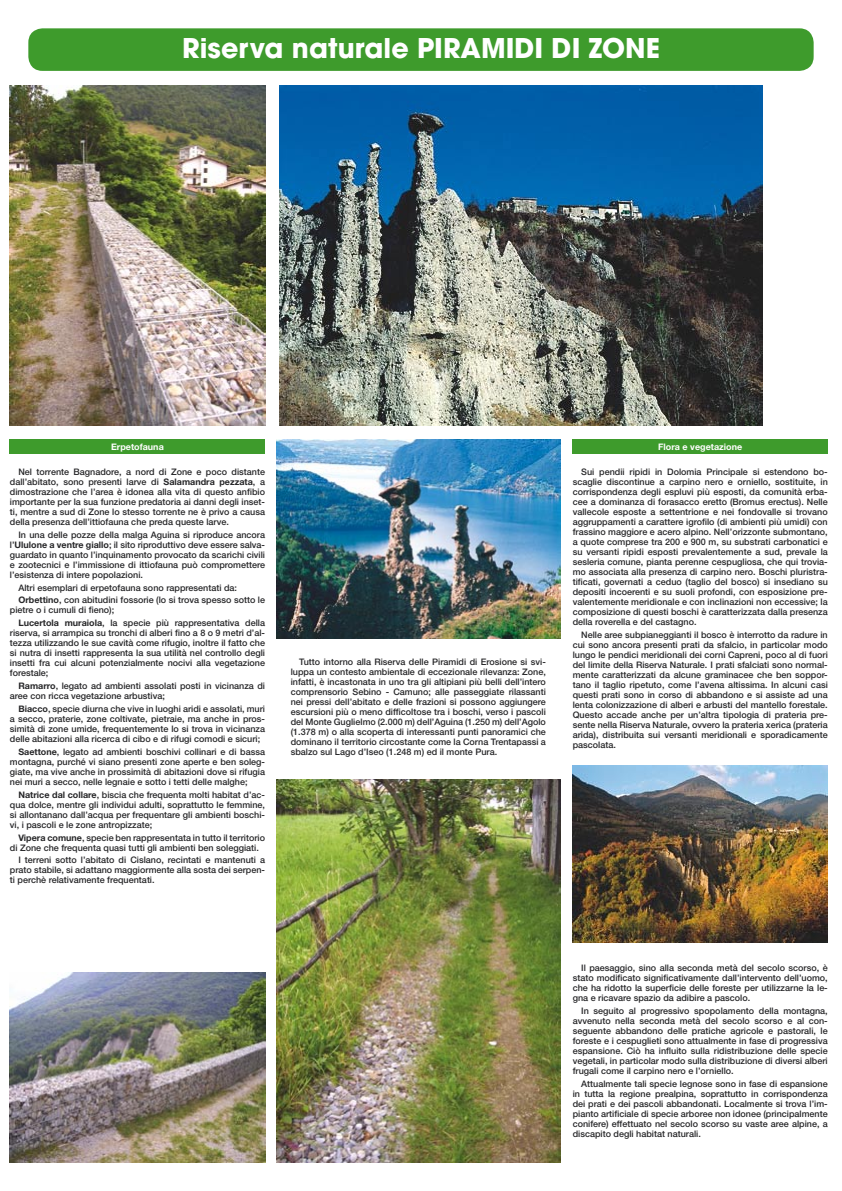
<style>
.page{position:relative;width:842px;height:1191px;background:#fff}
.page>*{position:absolute;margin:0;border:0;box-sizing:border-box;transform-origin:0 0}
.Normale{font:700 27px "Avant Garde";color:#fff}
.Corpo_del_testo{font:500 9px/10px "Helvetica Neue";color:#262628;text-align:justify}
.Normale__Web{font:500 9px/10px "Helvetica Neue";color:#262628;text-align:justify}
.Normale-2{font:700 9px "Helvetica Neue";color:#fff}
.s1{font-weight:700}
</style>
<div class="page">
<div style="left:10px;top:439px;width:255px;height:15px;background:#3e9b2c"></div>
<div style="left:573px;top:439px;width:255px;height:15px;background:#3e9b2c"></div>
<img style="left:279px;top:85px;width:484px;height:340px">
<img style="left:277px;top:439px;width:283px;height:199px">
<img style="left:573px;top:765px;width:255px;height:178px">
<img style="left:277px;top:780px;width:283px;height:382px">
<img style="left:10px;top:972px;width:255px;height:190px">
<img style="left:10px;top:85px;width:255px;height:340px">
<div style="left:28px;top:28px;width:786px;height:43px;background:#3e9b2c"></div>
<p class="Normale" style="left:182px;top:31px;width:479px">Riserva naturale PIRAMIDI DI ZONE</p>
<p class="Normale-2" style="left:111px;top:441px;width:54px">Erpetofauna</p>
<p class="Corpo_del_testo" style="left:10px;top:466px;width:257px;text-indent:9px">Nel torrente Bagnadore, a nord di Zone e poco distante dall’abitato, sono presenti larve di <span class="s1">Salamandra pezzata</span>, a dimostrazione che l’area è idonea alla vita di questo anfibio importante per la sua funzione predatoria ai danni degli inset&shy;ti, mentre a sud di Zone lo stesso torrente ne è privo a causa della presenza dell’ittiofauna che preda queste larve.</p>
<p class="Corpo_del_testo" style="left:10px;top:529px;width:257px;text-indent:9px">In una delle pozze della malga Aguina si riproduce ancora l’<span class="s1">Ululone a ventre giallo</span>; il sito riproduttivo deve essere salva&shy;guardato in quanto l’inquinamento provocato da scarichi civili e zootecnici e l’immissione di ittiofauna può compromettere l’esistenza di intere popolazioni.</p>
<p class="Corpo_del_testo" style="left:18px;top:582px;width:220px">Altri esemplari di erpetofauna sono rappresentati da:</p>
<p class="Corpo_del_testo" style="left:10px;top:595px;width:257px;text-indent:9px"><span class="s1">Orbettino</span>, con abitudini fossorie (lo si trova spesso sotto le pietre o i cumuli di fieno);</p>
<p class="Corpo_del_testo" style="left:10px;top:618px;width:257px;text-indent:9px"><span class="s1">Lucertola muraiola</span>, la specie più rappresentativa della riserva, si arrampica su tronchi di alberi fino a 8 o 9 metri d’al&shy;tezza utilizzando le sue cavità come rifugio, inoltre il fatto che si nutra di insetti rappresenta la sua utilità nel controllo degli insetti fra cui alcuni potenzialmente nocivi alla vegetazione forestale;</p>
<p class="Corpo_del_testo" style="left:10px;top:681px;width:257px;text-indent:9px"><span class="s1">Ramarro</span>, legato ad ambienti assolati posti in vicinanza di aree con ricca vegetazione arbustiva;</p>
<p class="Corpo_del_testo" style="left:10px;top:703px;width:257px;text-indent:9px"><span class="s1">Biacco</span>, specie diurna che vive in luoghi aridi e assolati, muri a secco, praterie, zone coltivate, pietraie, ma anche in pros&shy;simità di zone umide, frequentemente lo si trova in vicinanza delle abitazioni alla ricerca di cibo e di rifugi comodi e sicuri;</p>
<p class="Corpo_del_testo" style="left:10px;top:746px;width:257px;text-indent:9px"><span class="s1">Saettone</span>, legato ad ambienti boschivi collinari e di bassa montagna, purché vi siano presenti zone aperte e ben soleg&shy;giate, ma vive anche in prossimità di abitazioni dove si rifugia nei muri a secco, nelle legnaie e sotto i tetti delle malghe;</p>
<p class="Corpo_del_testo" style="left:10px;top:789px;width:257px;text-indent:9px"><span class="s1">Natrice dal collare</span>, biscia che frequenta molti habitat d’ac&shy;qua dolce, mentre gli individui adulti, soprattutto le femmine, si allontanano dall’acqua per frequentare gli ambienti boschi&shy;vi, i pascoli e le zone antropizzate;</p>
<p class="Corpo_del_testo" style="left:10px;top:832px;width:257px;text-indent:9px"><span class="s1">Vipera comune</span>, specie ben rappresentata in tutto il territorio di Zone che frequenta quasi tutti gli ambienti ben soleggiati.</p>
<p class="Corpo_del_testo" style="left:10px;top:855px;width:257px;text-indent:9px">I terreni sotto l’abitato di Cislano, recintati e mantenuti a prato stabile, si adattano maggiormente alla sosta dei serpen&shy;ti perchè relativamente frequentati.</p>
<p class="Corpo_del_testo" style="left:291px;top:656px;width:257px;text-indent:9px">Tutto intorno alla Riserva delle Piramidi di Erosione si svi&shy;luppa un contesto ambientale di eccezionale rilevanza: Zone, infatti, è incastonata in uno tra gli altipiani più belli dell’intero comprensorio Sebino - Camuno; alle passeggiate rilassanti nei pressi dell’abitato e delle frazioni si possono aggiungere escursioni più o meno difficoltose tra i boschi, verso i pascoli del Monte Guglielmo (2.000 m) dell’Aguina (1.250 m) dell’Agolo (1.378 m) o alla scoperta di interessanti punti panoramici che dominano il territorio circostante come la Corna Trentapassi a sbalzo sul Lago d’Iseo (1.248 m) ed il monte Pura.</p>
<p class="Normale-2" style="left:658px;top:441px;width:85px">Flora e vegetazione</p>
<p class="Normale__Web" style="left:573px;top:466px;width:257px;text-indent:9px">Sui pendii ripidi in Dolomia Principale si estendono bo&shy;scaglie discontinue a carpino nero e orniello, sostituite, in corrispondenza degli espluvi più esposti, da comunità erba&shy;cee a dominanza di forasacco eretto (Bromus erectus). Nelle vallecole esposte a settentrione e nei fondovalle si trovano aggruppamenti a carattere igrofilo (di ambienti più umidi) con frassino maggiore e acero alpino. Nell’orizzonte submontano, a quote comprese tra 200 e 900 m, su substrati carbonatici e su versanti ripidi esposti prevalentemente a sud, prevale la sesleria comune, pianta perenne cespugliosa, che qui trovia&shy;mo associata alla presenza di carpino nero. Boschi pluristra&shy;tificati, governati a ceduo (taglio del bosco) si insediano su depositi incoerenti e su suoli profondi, con esposizione pre&shy;valentemente meridionale e con inclinazioni non eccessive; la composizione di questi boschi è caratterizzata dalla presenza della roverella e del castagno.</p>
<p class="Normale__Web" style="left:573px;top:629px;width:257px;text-indent:9px">Nelle aree subpianeggianti il bosco è interrotto da radure in cui sono ancora presenti prati da sfalcio, in particolar modo lungo le pendici meridionali dei corni Capreni, poco al di fuori del limite della Riserva Naturale. I prati sfalciati sono normal&shy;mente caratterizzati da alcune graminacee che ben soppor&shy;tano il taglio ripetuto, come l’avena altissima. In alcuni casi questi prati sono in corso di abbandono e si assiste ad una lenta colonizzazione di alberi e arbusti del mantello forestale.<br>Questo accade anche per un’altra tipologia di prateria pre&shy;sente nella Riserva Naturale, ovvero la prateria xerica (prateria arida), distribuita sui versanti meridionali e sporadicamente pascolata.</p>
<p class="Normale__Web" style="left:573px;top:963px;width:257px;text-indent:9px">Il paesaggio, sino alla seconda metà del secolo scorso, è stato modificato significativamente dall’intervento dell’uomo, che ha ridotto la superficie delle foreste per utilizzarne la le&shy;gna e ricavare spazio da adibire a pascolo.</p>
<p class="Normale__Web" style="left:573px;top:1005px;width:257px;text-indent:9px">In seguito al progressivo spopolamento della montagna, avvenuto nella seconda metà del secolo scorso e al con&shy;seguente abbandono delle pratiche agricole e pastorali, le foreste e i cespuglieti sono attualmente in fase di progressiva espansione. Ciò ha influito sulla ridistribuzione delle specie vegetali, in particolar modo sulla distribuzione di diversi alberi frugali come il carpino nero e l’orniello.</p>
<p class="Normale__Web" style="left:573px;top:1078px;width:257px;text-indent:9px">Attualmente tali specie legnose sono in fase di espansione in tutta la regione prealpina, soprattutto in corrispondenza dei prati e dei pascoli abbandonati. Localmente si trova l’im&shy;pianto artificiale di specie arboree non idonee (principalmente conifere) effettuato nel secolo scorso su vaste aree alpine, a discapito degli habitat naturali.</p>
</div>
